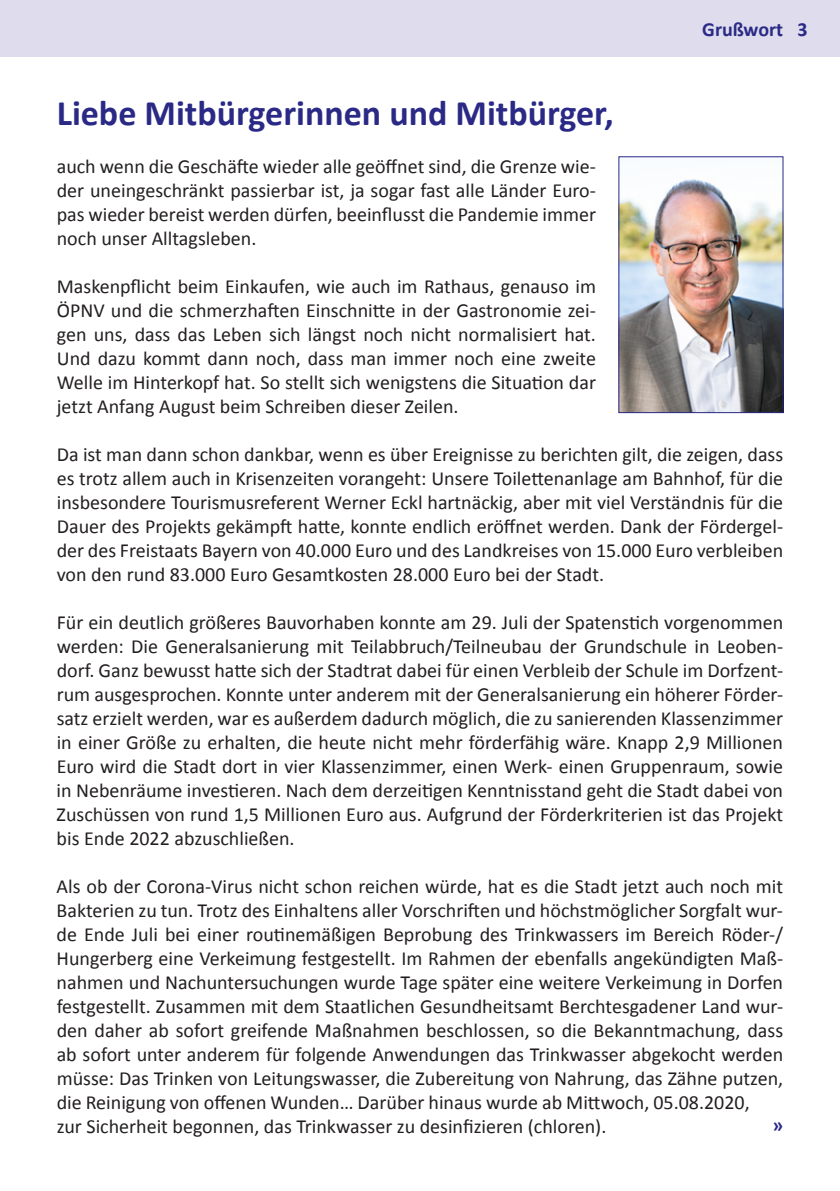
<style>
.page{position:relative;width:840px;height:1191px;background:#fff}
.page>*{position:absolute;margin:0;border:0;box-sizing:border-box;transform-origin:0 0}
.t1{font:700 36px "Calibri";color:#2a2a86}
.t2{font:20px/24px "Calibri";color:#231f20;text-align:justify}
.t3{font:700 20px "Calibri";color:#2a2a86}
</style>
<div class="page">
<div style="left:0;top:0;width:839px;height:57px;background:#dedced"></div>
<img style="left:620px;top:179px;width:160px;height:232px">
<div style="left:618px;top:156px;width:164px;height:257px;border:1px solid #2a2a86"></div>
<h1 class="t1" style="left:57px;top:90px;width:558px">Liebe Mitbürgerinnen und Mitbürger,</h1>
<p class="t3" style="left:701px;top:16px;width:107px">Grußwort 3</p>
<p class="t2" style="left:57px;top:154px;width:540px">auch wenn die Geschäfte wieder alle geöffnet sind, die Grenze wie&shy;der uneingeschränkt passierbar ist, ja sogar fast alle Länder Euro&shy;pas wieder bereist werden dürfen, beeinflusst die Pandemie immer noch unser Alltagsleben.</p>
<p class="t2" style="left:57px;top:274px;width:540px">Maskenpflicht beim Einkaufen, wie auch im Rathaus, genauso im ÖPNV und die schmerzhaften Einschnitte in der Gastronomie zei&shy;gen uns, dass das Leben sich längst noch nicht normalisiert hat.<br>Und dazu kommt dann noch, dass man immer noch eine zweite Welle im Hinterkopf hat. So stellt sich wenigstens die Situation dar jetzt Anfang August beim Schreiben dieser Zeilen.</p>
<p class="t2" style="left:57px;top:442px;width:727px">Da ist man dann schon dankbar, wenn es über Ereignisse zu berichten gilt, die zeigen, dass es trotz allem auch in Krisenzeiten vorangeht: Unsere Toilettenanlage am Bahnhof, für die insbesondere Tourismusreferent Werner Eckl hartnäckig, aber mit viel Verständnis für die Dauer des Projekts gekämpft hatte, konnte endlich eröffnet werden. Dank der Fördergel&shy;der des Freistaats Bayern von 40.000 Euro und des Landkreises von 15.000 Euro verbleiben von den rund 83.000 Euro Gesamtkosten 28.000 Euro bei der Stadt.</p>
<p class="t2" style="left:57px;top:610px;width:727px">Für ein deutlich größeres Bauvorhaben konnte am 29. Juli der Spatenstich vorgenommen werden: Die Generalsanierung mit Teilabbruch/Teilneubau der Grundschule in Leoben&shy;dorf. Ganz bewusst hatte sich der Stadtrat dabei für einen Verbleib der Schule im Dorfzent&shy;rum ausgesprochen. Konnte unter anderem mit der Generalsanierung ein höherer Förder&shy;satz erzielt werden, war es außerdem dadurch möglich, die zu sanierenden Klassenzimmer in einer Größe zu erhalten, die heute nicht mehr förderfähig wäre. Knapp 2,9 Millionen Euro wird die Stadt dort in vier Klassenzimmer, einen Werk- einen Gruppenraum, sowie in Nebenräume investieren. Nach dem derzeitigen Kenntnisstand geht die Stadt dabei von Zuschüssen von rund 1,5 Millionen Euro aus. Aufgrund der Förderkriterien ist das Projekt bis Ende 2022 abzuschließen.</p>
<p class="t2" style="left:57px;top:874px;width:727px;text-align:left">Als ob der Corona-Virus nicht schon reichen würde, hat es die Stadt jetzt auch noch mit Bakterien zu tun. Trotz des Einhaltens aller Vorschriften und höchstmöglicher Sorgfalt wur&shy;de Ende Juli bei einer routinemäßigen Beprobung des Trinkwassers im Bereich Röder-/ Hungerberg eine Verkeimung festgestellt. Im Rahmen der ebenfalls angekündigten Maß&shy;nahmen und Nachuntersuchungen wurde Tage später eine weitere Verkeimung in Dorfen festgestellt. Zusammen mit dem Staatlichen Gesundheitsamt Berchtesgadener Land wur&shy;den daher ab sofort greifende Maßnahmen beschlossen, so die Bekanntmachung, dass ab sofort unter anderem für folgende Anwendungen das Trinkwasser abgekocht werden müsse: Das Trinken von Leitungswasser, die Zubereitung von Nahrung, das Zähne putzen, die Reinigung von offenen Wunden… Darüber hinaus wurde ab Mittwoch, 05.08.2020,<br>zur Sicherheit begonnen, das Trinkwasser zu desinfizieren (chloren).</p>
<p class="t3" style="left:772px;top:1113px;width:12px">»</p>
</div>
